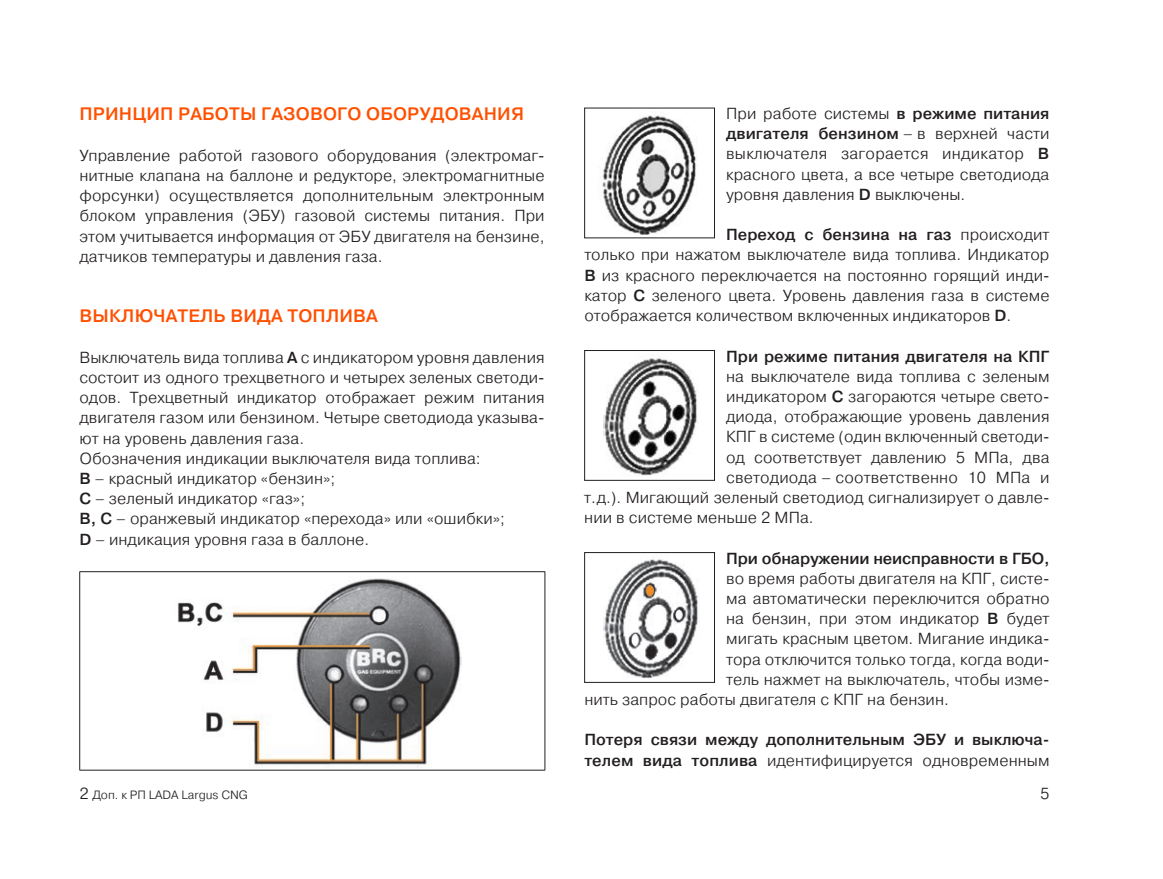
<style>
.page{position:relative;width:1163px;height:879px;background:#fff}
.page>*{position:absolute;margin:0;border:0;box-sizing:border-box;transform-origin:0 0}
.t1{font:500 18px "Pragmatica";letter-spacing:.15em;color:#ff5000}
.t2{font:300 16px/20.2px "Pragmatica";color:#231f20;text-align:justify}
.t3{font:500 16px/20.2px "Pragmatica";color:#231f20}
.t4{font:300 12px "Pragmatica";color:#231f20}
.s1{font-weight:500}
.s2{font-size:16px}
.s3{font-weight:300}
</style>
<div class="page">
<hr style="left:79px;top:571px;width:466px;height:1px;background:#231f20">
<hr style="left:79px;top:572px;width:1px;height:198px;background:#231f20">
<hr style="left:544px;top:572px;width:1px;height:198px;background:#231f20">
<hr style="left:79px;top:770px;width:466px;height:1px;background:#231f20">
<img style="left:178px;top:578px;width:283px;height:189px">
<img style="left:602px;top:115px;width:95px;height:119px">
<img style="left:603px;top:358px;width:94px;height:118px">
<div style="left:584px;top:350px;width:130px;height:131px;border:1px solid #231f20"></div>
<img style="left:603px;top:557px;width:96px;height:121px">
<div style="left:584px;top:552px;width:130px;height:131px;border:1px solid #231f20"></div>
<p class="t1" style="left:79px;top:103px;width:27px">Прин</p>
<p class="t1" style="left:132px;top:103px;width:59px">цип работ</p>
<p class="t1" style="left:240px;top:103px;width:70px">ы газового</p>
<p class="t1" style="left:366px;top:103px;width:14px">оборудовани</p>
<p class="t1" style="left:511px;top:103px;width:14px">я</p>
<p class="t2" style="left:79px;top:145px;width:466px">Управление работой газового оборудования (электромаг&shy;нитные клапана на баллоне и редукторе, электромагнитные форсунки) осуществляется дополнительным электронным блоком управления (ЭБУ) газовой системы питания. При этом учитывается информация от ЭБУ двигателя на бензине, датчиков температуры и давления газа.</p>
<p class="t1" style="left:79px;top:305px;width:99px">Выключате</p>
<p class="t1" style="left:200px;top:305px;width:44px">ль вида</p>
<p class="t1" style="left:287px;top:305px;width:14px">топ</p>
<p class="t1" style="left:326px;top:305px;width:27px">лива</p>
<p class="t2" style="left:79px;top:347px;width:466px;text-align:left">Выключатель вида топлива <span class="s1">A</span> с индикатором уровня давления состоит из одного трехцветного и четырех зеленых светоди&shy;одов. Трехцветный индикатор отображает режим питания двигателя газом или бензином. Четыре светодиода указыва&shy;ют на уровень давления газа.<br>Обозначения индикации выключателя вида топлива:<br><span class="s1">B</span> – красный индикатор «бензин»;<br><span class="s1">C</span> – зеленый индикатор «газ»;<br><span class="s1">B, C</span> – оранжевый индикатор «перехода» или «ошибки»;<br><span class="s1">D</span> – индикация уровня газа в баллоне.</p>
<p class="t4" style="left:79px;top:787px;width:170px"><span class="s2">2</span> Доп. к РП LADA Largus CNG</p>
<p class="t2" style="left:726px;top:103px;width:325px">При работе системы <span class="s1">в режиме питания двигателя бензином</span> – в верхней части выключателя загорается индикатор <span class="s1">В </span>красного цвета, а все четыре светодиода уровня давления <span class="s1">D</span> выключены.</p>
<p class="t2" style="left:584px;top:224px;width:466px;text-indent:142px"><span class="s1">Переход с бензина на газ</span> происходит только при нажатом выключателе вида топлива. Индикатор <span class="s1">B</span> из красного переключается на постоянно горящий инди&shy;катор <span class="s1">С</span> зеленого цвета. Уровень давления газа в системе отображается количеством включенных индикаторов <span class="s1">D</span>.</p>
<p class="t3" style="left:726px;top:346px;width:325px">При режиме питания двигателя на КПГ</p>
<p class="t2" style="left:726px;top:366px;width:325px">на выключателе вида топлива с зеленым</p>
<p class="t2" style="left:726px;top:386px;width:325px">индикатором <span class="s1">С</span> загораются четыре свето-</p>
<p class="t2" style="left:726px;top:406px;width:325px">диода, отображающие уровень давления</p>
<p class="t2" style="left:726px;top:426px;width:325px">КПГ в системе (один включенный светоди-</p>
<p class="t2" style="left:726px;top:446px;width:325px">од соответствует давлению 5 МПа, два</p>
<p class="t2" style="left:726px;top:467px;width:325px">светодиода – соответственно 10 МПа и</p>
<p class="t2" style="left:584px;top:487px;width:466px">т.д.). Мигающий зеленый светодиод сигнализирует о давле-</p>
<p class="t2" style="left:584px;top:507px;width:231px">нии в системе меньше 2 МПа.</p>
<p class="t3" style="left:726px;top:548px;width:325px">При обнаружении неисправности в ГБО,</p>
<p class="t2" style="left:726px;top:568px;width:325px">во время работы двигателя на КПГ, систе-</p>
<p class="t2" style="left:726px;top:588px;width:325px">ма автоматически переключится обратно</p>
<p class="t2" style="left:726px;top:608px;width:325px">на бензин, при этом индикатор <span class="s1">В</span> будет</p>
<p class="t2" style="left:726px;top:628px;width:325px">мигать красным цветом. Мигание индика-</p>
<p class="t2" style="left:726px;top:648px;width:325px">тора отключится только тогда, когда води-</p>
<p class="t2" style="left:726px;top:669px;width:325px">тель нажмет на выключатель, чтобы изме-</p>
<p class="t2" style="left:584px;top:689px;width:366px">нить запрос работы двигателя с КПГ на бензин.</p>
<p class="t3" style="left:584px;top:729px;width:467px">Потеря связи между дополнительным ЭБУ и выключа‑ телем вида топлива <span class="s3">идентифицируется одновременным</span></p>
<p class="t2" style="left:1040px;top:783px;width:11px">5</p>
</div>
